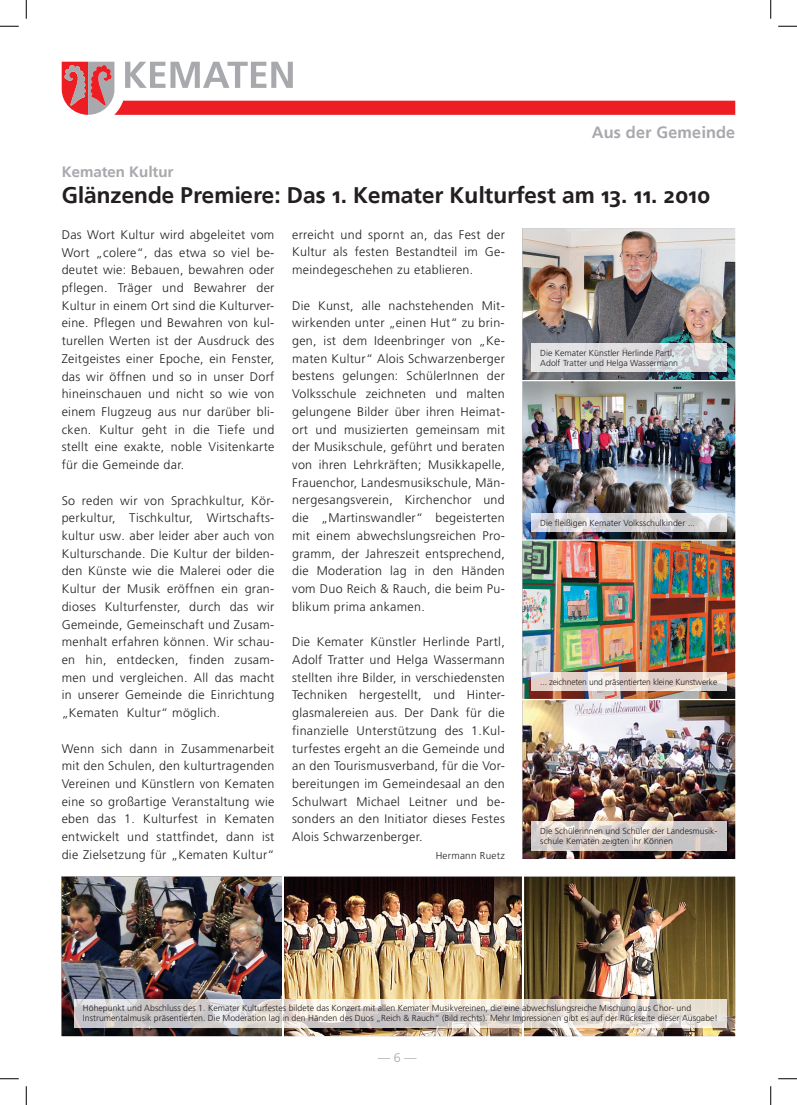
<style>
.page{position:relative;width:797px;height:1105px;background:#fff}
.page>*{position:absolute;margin:0;border:0;box-sizing:border-box;transform-origin:0 0}
.t1{font:700 22.5px "Frutiger Linotype";color:#231f20}
.t2{font:700 16.25px "Frutiger Linotype";letter-spacing:.01em;color:#a8a9ad}
.t3{font:700 15px "Frutiger Linotype";color:#a8a9ad}
.t4{font:300 12.5px/17.8px "Frutiger LT Pro";letter-spacing:.025em;color:#231f20;text-align:justify}
.t5{font:300 12.5px "Frutiger LT Pro";color:#a8a9ad}
.t6{font:300 10px "Frutiger LT Pro";letter-spacing:.025em;color:#231f20}
.t7{font:300 8.75px/10px "Frutiger LT Pro";color:#231f20}
</style>
<div class="page">
<svg style="left:62px;top:62px;width:673px;height:53px"></svg>
<img style="left:62px;top:877px;width:220px;height:159px">
<img style="left:284px;top:877px;width:238px;height:159px">
<img style="left:524px;top:877px;width:211px;height:159px">
<img style="left:522px;top:700px;width:213px;height:159px">
<img style="left:522px;top:541px;width:213px;height:158px">
<img style="left:522px;top:381px;width:213px;height:158px">
<img style="left:522px;top:228px;width:213px;height:152px">
<img style="left:531px;top:343px;width:195px;height:29px">
<img style="left:531px;top:822px;width:195px;height:28px">
<img style="left:74px;top:999px;width:652px;height:28px">
<svg style="left:283px;top:999px;width:1px;height:28px"></svg>
<svg style="left:522px;top:999px;width:1px;height:28px"></svg>
<img style="left:531px;top:513px;width:195px;height:18px">
<img style="left:531px;top:673px;width:195px;height:18px">
<svg style="left:0;top:25px;width:19px;height:2px"></svg>
<svg style="left:778px;top:25px;width:19px;height:2px"></svg>
<svg style="left:0;top:1078px;width:19px;height:1px"></svg>
<svg style="left:778px;top:1078px;width:19px;height:1px"></svg>
<svg style="left:25px;top:0;width:2px;height:19px"></svg>
<svg style="left:25px;top:1086px;width:2px;height:19px"></svg>
<svg style="left:770px;top:0;width:1px;height:19px"></svg>
<svg style="left:770px;top:1086px;width:1px;height:19px"></svg>
<h2 class="t2" style="left:592px;top:122px;width:145px">Aus der Gemeinde</h2>
<p class="t3" style="left:62px;top:163px;width:113px">Kematen Kultur</p>
<h1 class="t1" style="left:62px;top:182px;width:650px">Glänzende Premiere: Das 1. Kemater Kulturfest am 13. 11. 2010</h1>
<p class="t4" style="left:62px;top:226px;width:214px">Das Wort Kultur wird abgeleitet vom Wort „colere“, das etwa so viel be&shy;deutet wie: Bebauen, bewahren oder pflegen. Träger und Bewahrer der Kultur in einem Ort sind die Kulturver&shy;eine. Pflegen und Bewahren von kul&shy;turellen Werten ist der Ausdruck des Zeitgeistes einer Epoche, ein Fenster, das wir öffnen und so in unser Dorf hineinschauen und nicht so wie von einem Flugzeug aus nur darüber bli&shy;cken. Kultur geht in die Tiefe und stellt eine exakte, noble Visitenkarte für die Gemeinde dar.</p>
<p class="t4" style="left:62px;top:491px;width:214px">So reden wir von Sprachkultur, Kör&shy;perkultur, Tischkultur, Wirtschafts&shy;kultur usw. aber leider aber auch von Kulturschande. Die Kultur der bilden&shy;den Künste wie die Malerei oder die Kultur der Musik eröffnen ein gran&shy;dioses Kulturfenster, durch das wir Gemeinde, Gemeinschaft und Zusam&shy;menhalt erfahren können. Wir schau&shy;en hin, entdecken, finden zusam&shy;men und vergleichen. All das macht in unserer Gemeinde die Einrichtung „Kematen Kultur“ möglich.</p>
<p class="t4" style="left:62px;top:739px;width:214px">Wenn sich dann in Zusammenarbeit mit den Schulen, den kulturtragenden Vereinen und Künstlern von Kematen eine so großartige Veranstaltung wie eben das 1. Kulturfest in Kematen entwickelt und stattfindet, dann ist die Zielsetzung für „Kematen Kultur“</p>
<p class="t4" style="left:292px;top:226px;width:214px">erreicht und spornt an, das Fest der Kultur als festen Bestandteil im Ge&shy;meindegeschehen zu etablieren.</p>
<p class="t4" style="left:292px;top:296px;width:214px">Die Kunst, alle nachstehenden Mit&shy;wirkenden unter „einen Hut“ zu brin&shy;gen, ist dem Ideenbringer von „Ke&shy;maten Kultur“ Alois Schwarzenberger bestens gelungen: SchülerInnen der Volksschule zeichneten und malten gelungene Bilder über ihren Heimat&shy;ort und musizierten gemeinsam mit der Musikschule, geführt und beraten von ihren Lehrkräften; Musikkapelle, Frauenchor, Landesmusikschule, Män&shy;nergesangsverein, Kirchenchor und die „Martinswandler“ begeisterten mit einem abwechslungsreichen Pro&shy;gramm, der Jahreszeit entsprechend, die Moderation lag in den Händen vom Duo Reich &amp; Rauch, die beim Pu&shy;blikum prima ankamen.</p>
<p class="t4" style="left:292px;top:633px;width:214px">Die Kemater Künstler Herlinde Partl, Adolf Tratter und Helga Wassermann stellten ihre Bilder, in verschiedensten Techniken hergestellt, und Hinter&shy;glasmalereien aus. Der Dank für die finanzielle Unterstützung des 1.Kul&shy;turfestes ergeht an die Gemeinde und an den Tourismusverband, für die Vor&shy;bereitungen im Gemeindesaal an den Schulwart Michael Leitner und be&shy;sonders an den Initiator dieses Festes Alois Schwarzenberger.</p>
<p class="t6" style="left:435px;top:850px;width:71px">Hermann Ruetz</p>
<p class="t7" style="left:540px;top:348px;width:139px">Die Kemater Künstler Herlinde Partl,<br>Adolf Tratter und Helga Wassermann</p>
<p class="t7" style="left:540px;top:518px;width:156px">Die fleißigen Kemater Volksschulkinder ...</p>
<p class="t7" style="left:540px;top:677px;width:178px">... zeichneten und präsentierten kleine Kunstwerke</p>
<p class="t7" style="left:540px;top:826px;width:178px">Die Schülerinnen und Schüler der Landesmusik&shy;schule Kematen zeigten ihr Können</p>
<p class="t7" style="left:83px;top:1003px;width:636px">Höhepunkt und Abschluss des 1. Kemater Kulturfestes bildete das Konzert mit allen Kemater Musikvereinen, die eine abwechslungsreiche Mischung aus Chor- und<br>Instrumentalmusik präsentierten. Die Moderation lag in den Händen des Duos „Reich &amp; Rauch“ (Bild rechts). Mehr Impressionen gibt es auf der Rückseite dieser Ausgabe!</p>
<p class="t5" style="left:378px;top:1050px;width:40px">— 6 —</p>
</div>
